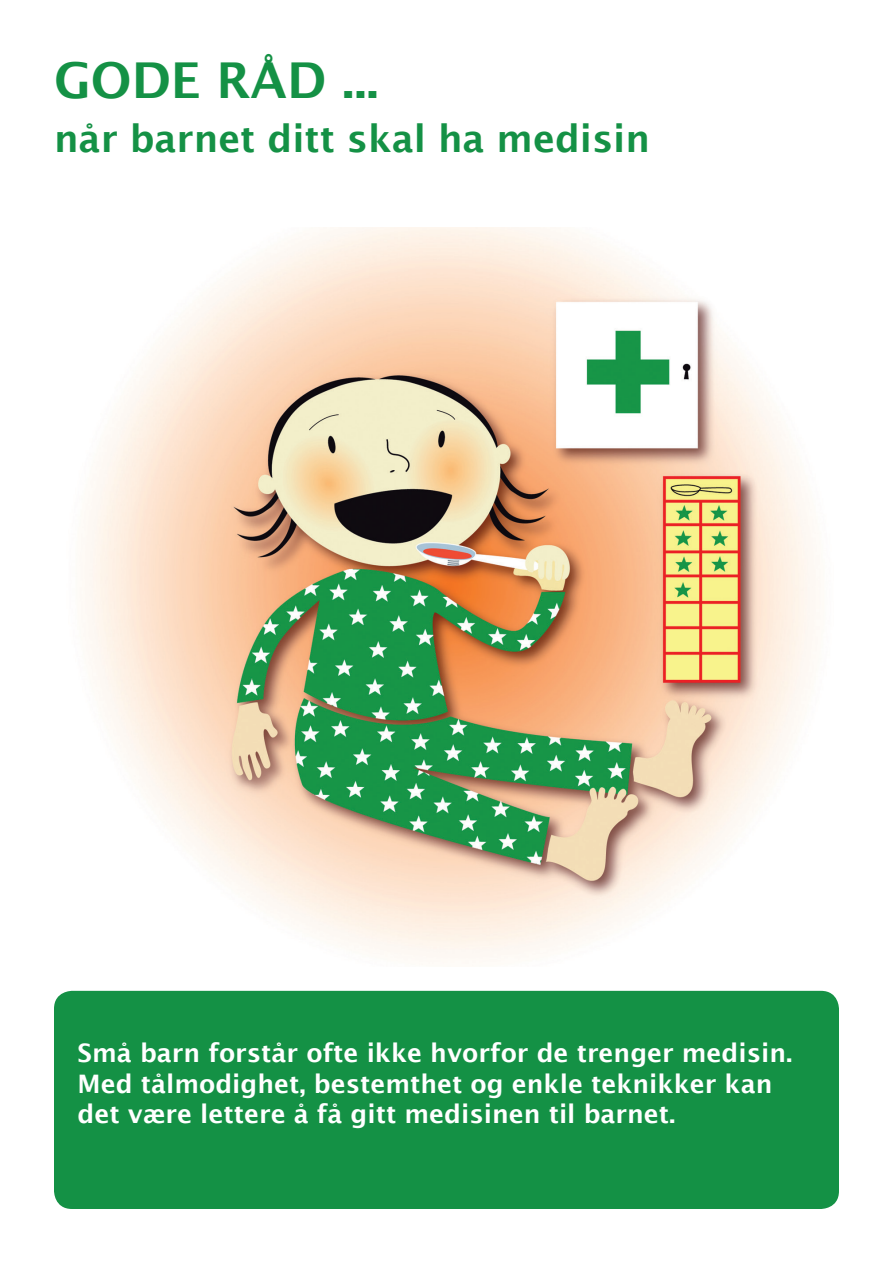
<style>
.page{position:relative;width:893px;height:1263px;background:#fff}
.page>*{position:absolute;margin:0;border:0;box-sizing:border-box;transform-origin:0 0}
.t1{font:600 49.5px "Lucida Sans";color:#149145}
.t2{font:600 37.5px "Lucida Sans";color:#149145}
.Ingress_Brosjyre{font:600 25.5px "Lucida Sans";color:#fff}
</style>
<div class="page">
<img style="left:84px;top:227px;width:732px;height:732px">
<div style="left:54px;top:991px;width:785px;height:218px;background:#149145;border-radius:18px"></div>
<p class="t1" style="left:54px;top:52px;width:326px">GODE RÅD ...</p>
<p class="t2" style="left:54px;top:117px;width:598px">når barnet ditt skal ha medisin</p>
<p class="Ingress_Brosjyre" style="left:78px;top:1038px;width:716px">Små barn forstår ofte ikke hvorfor de trenger medisin.</p>
<p class="Ingress_Brosjyre" style="left:78px;top:1069px;width:696px">Med tålmodighet, bestemthet og enkle teknikker kan</p>
<p class="Ingress_Brosjyre" style="left:78px;top:1100px;width:599px">det være lettere å få gitt medisinen til barnet.</p>
</div>
